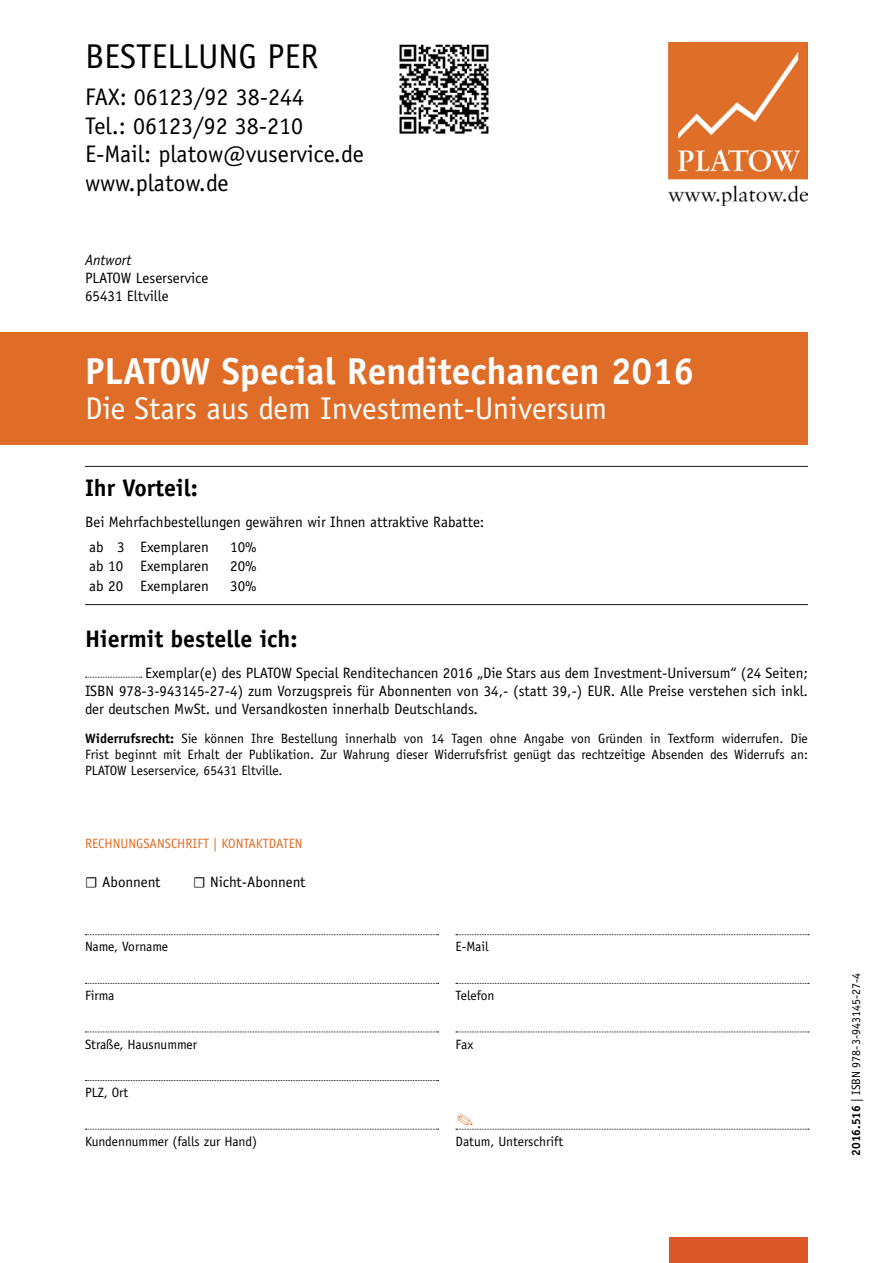
<style>
.page{position:relative;width:893px;height:1263px;background:#fff}
.page>*{position:absolute;margin:0;border:0;box-sizing:border-box;transform-origin:0 0}
.t1{font:700 37.5px "Officina Sans Std";color:#fff}
.t2{font:34.5px "Officina Sans Std";color:#000}
.t3{font:31.5px "Officina Sans Std";color:#fff}
.t4{font:24px/28.8px "Officina Sans Std";color:#000}
.t5{font:700 24px "Officina Sans Std";color:#000}
.t6{font:15px/18px "Officina Sans Std";color:#000}
.t7{font:italic 15px "Officina Sans Std";color:#000}
.t8{font:13.5px/16.2px "Officina Sans Std";color:#000;text-align:justify}
.t9{font:13.5px "Officina Sans Std";color:#df6d28}
.t10{font:13.5px "Officina Sans Std";letter-spacing:-.02em;color:#000}
.t11{font:12px "Officina Sans Std";color:#000}
.s1{font-weight:700}
.s2{font-family:"Minion Pro"}
</style>
<div class="page">
<div style="left:670px;top:1237px;width:138px;height:26px;background:#da5827"></div>
<img style="left:399px;top:44px;width:90px;height:90px">
<img style="left:669px;top:43px;width:138px;height:163px">
<div style="left:0;top:332px;width:808px;height:112px;background:#df6d28"></div>
<svg style="left:85px;top:677px;width:57px;height:1px"></svg>
<hr style="left:85px;top:466px;width:723px;height:1px;background:#1a1a1a">
<hr style="left:85px;top:604px;width:723px;height:1px;background:#1a1a1a">
<svg style="left:85px;top:934px;width:354px;height:1px"></svg>
<svg style="left:85px;top:983px;width:354px;height:1px"></svg>
<svg style="left:85px;top:1031px;width:354px;height:1px"></svg>
<svg style="left:85px;top:1080px;width:354px;height:1px"></svg>
<svg style="left:85px;top:1129px;width:354px;height:1px"></svg>
<svg style="left:456px;top:934px;width:353px;height:1px"></svg>
<svg style="left:456px;top:983px;width:353px;height:1px"></svg>
<svg style="left:456px;top:1031px;width:353px;height:1px"></svg>
<svg style="left:456px;top:1128px;width:353px;height:2px"></svg>
<h2 class="t2" style="left:85px;top:36px;width:235px">BESTELLUNG PER</h2>
<h3 class="t4" style="left:85px;top:82px;width:280px">FAX: 06123/92 38-244<br>Tel.: 06123/92 38-210<br>E-Mail: platow@vuservice.de www.platow.de</h3>
<p class="t7" style="left:85px;top:251px;width:48px">Antwort</p>
<p class="t6" style="left:85px;top:269px;width:125px">PLATOW Leserservice<br>65431 Eltville</p>
<h1 class="t1" style="left:85px;top:348px;width:611px">PLATOW Special Renditechancen 2016</h1>
<h3 class="t3" style="left:85px;top:390px;width:524px">Die Stars aus dem Investment-Universum</h3>
<h3 class="t5" style="left:85px;top:473px;width:114px">Ihr Vorteil:</h3>
<p class="t6" style="left:85px;top:509px;width:401px;line-height:25.3px">Bei Mehrfachbestellungen gewähren wir Ihnen attraktive Rabatte: ab 3 Exemplaren</p>
<p class="t6" style="left:230px;top:538px;width:28px">10%</p>
<p class="t6" style="left:89px;top:557px;width:121px">ab 10 Exemplaren</p>
<p class="t6" style="left:230px;top:557px;width:28px">20%</p>
<p class="t6" style="left:89px;top:577px;width:121px">ab 20 Exemplaren</p>
<p class="t6" style="left:230px;top:577px;width:28px">30%</p>
<h3 class="t5" style="left:85px;top:624px;width:214px">Hiermit bestelle ich:</h3>
<p class="t6" style="left:85px;top:663px;width:724px;text-align:justify;text-indent:60px">Exemplar(e) des PLATOW Special Renditechancen 2016 „Die Stars aus dem Investment-Universum“ (24 Seiten; ISBN 978-3-943145-27-4) zum Vorzugspreis für Abonnenten von 34,- (statt 39,-) EUR. Alle Preise verstehen sich inkl. der deutschen MwSt. und Versandkosten innerhalb Deutschlands.</p>
<p class="t8" style="left:85px;top:730px;width:724px"><span class="s1">Widerrufsrecht:</span> Sie können Ihre Bestellung innerhalb von 14 Tagen ohne Angabe von Gründen in Textform widerrufen. Die Frist beginnt mit Erhalt der Publikation. Zur Wahrung dieser Widerrufsfrist genügt das rechtzeitige Absenden des Widerrufs an:<br>PLATOW Leserservice, 65431 Eltville.</p>
<p class="t9" style="left:85px;top:835px;width:219px">RECH NUNGSANSCH RIFT | KONTAKTDATEN</p>
<p class="t6" style="left:85px;top:873px;width:77px"><span class="s2">☐</span> Abonnent</p>
<p class="t6" style="left:193px;top:873px;width:114px"><span class="s2">☐</span> Nicht-Abonnent</p>
<p class="t10" style="left:85px;top:939px;width:85px">Name, Vorname</p>
<p class="t8" style="left:85px;top:987px;width:31px">Firma</p>
<p class="t8" style="left:85px;top:1036px;width:114px">Straße, Hausnummer</p>
<p class="t8" style="left:85px;top:1084px;width:45px">PLZ, Ort</p>
<p class="t8" style="left:85px;top:1133px;width:174px">Kundennummer (falls zur Hand)</p>
<p class="t8" style="left:455px;top:939px;width:35px">E-Mail</p>
<p class="t8" style="left:455px;top:987px;width:41px">Telefon</p>
<p class="t8" style="left:455px;top:1036px;width:19px">Fax</p>
<p class="t8" style="left:455px;top:1133px;width:109px">Datum, Unterschrift</p>
<p class="t11" style="left:849px;top:1155px;width:184px;rotate:-90deg"><span class="s1">2016.516</span> | ISBN 978-3-943145-27-4</p>
</div>
